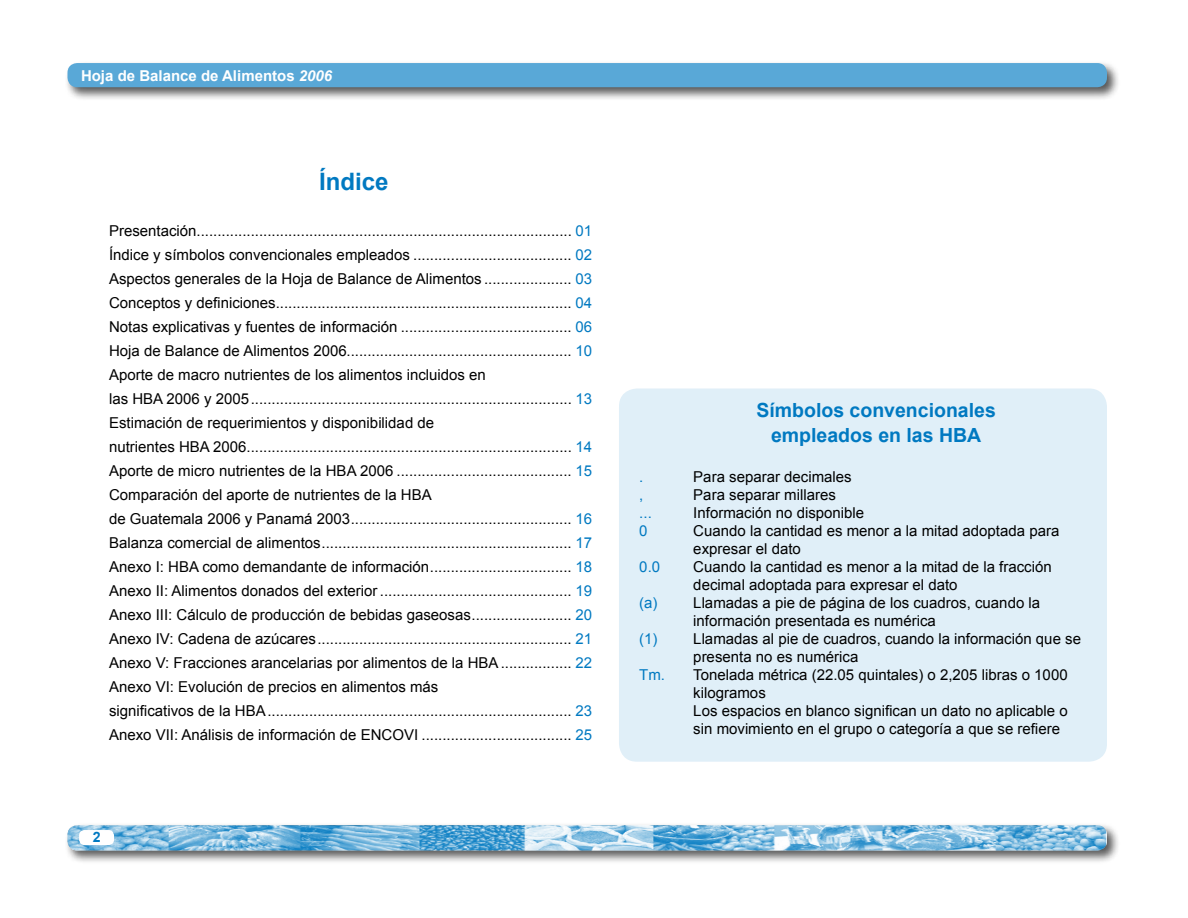
<style>
.page{position:relative;width:1188px;height:918px;background:#fff}
.page>*{position:absolute;margin:0;border:0;box-sizing:border-box;transform-origin:0 0}
.t1{font:700 24px "Arial";color:#0079c1}
.t2{font:700 19.5px/25.2px "Arial";color:#0079c1;text-align:center}
.t3{font:15px/24px "Arial";color:#000}
.t4{font:700 15px "Arial";color:#fff}
.t5{font:15px "Arial";color:#0079c1}
.t6{font:700 14.25px "Arial";color:#0079c1}
.s1{font-style:italic}
.s2{color:#0079c1}
</style>
<div class="page">
<div style="left:65px;top:822px;width:1062px;height:48px;background:#000;opacity:.65"></div>
<img style="left:68px;top:825px;width:1039px;height:25px">
<div style="left:65px;top:60px;width:1062px;height:48px;background:#000;opacity:.65"></div>
<div style="left:67px;top:63px;width:1040px;height:24px;background:#59a8d7;border-radius:10px"></div>
<div style="left:79px;top:830px;width:35px;height:15px;background:#fff;border-radius:5px"></div>
<div style="left:619px;top:388px;width:488px;height:374px;background:#e0eff8;border-radius:18px"></div>
<p class="t4" style="left:81px;top:66px;width:253px">Hoja de Balance de Alimentos <span class="s1">2006</span></p>
<h1 class="t1" style="left:319px;top:166px;width:71px">Índice</h1>
<p class="t3" style="left:109px;top:218px;width:485px">Presentación.......................................................................................... <span class="s2">01<br></span>Índice y símbolos convencionales empleados ...................................... <span class="s2">02<br></span>Aspectos generales de la Hoja de Balance de Alimentos ..................... <span class="s2">03<br></span>Conceptos y definiciones....................................................................... <span class="s2">04<br></span>Notas explicativas y fuentes de información ......................................... <span class="s2">06<br></span>Hoja de Balance de Alimentos 2006...................................................... <span class="s2">10<br></span>Aporte de macro nutrientes de los alimentos incluidos en<br>las HBA 2006 y 2005............................................................................. <span class="s2">13<br></span>Estimación de requerimientos y disponibilidad de<br>nutrientes HBA 2006.............................................................................. <span class="s2">14<br></span>Aporte de micro nutrientes de la HBA 2006 .......................................... <span class="s2">15<br></span>Comparación del aporte de nutrientes de la HBA<br>de Guatemala 2006 y Panamá 2003..................................................... <span class="s2">16<br></span>Balanza comercial de alimentos............................................................ <span class="s2">17<br></span>Anexo I: HBA como demandante de información.................................. <span class="s2">18<br></span>Anexo II: Alimentos donados del exterior .............................................. <span class="s2">19<br></span>Anexo III: Cálculo de producción de bebidas gaseosas........................ <span class="s2">20<br></span>Anexo IV: Cadena de azúcares............................................................. <span class="s2">21<br></span>Anexo V: Fracciones arancelarias por alimentos de la HBA................. <span class="s2">22<br></span>Anexo VI: Evolución de precios en alimentos más<br>significativos de la HBA......................................................................... <span class="s2">23<br></span>Anexo VII: Análisis de información de ENCOVI .................................... <span class="s2">25</span></p>
<p class="t6" style="left:93px;top:828px;width:9px">2</p>
<h2 class="t2" style="left:756px;top:398px;width:241px">Símbolos convencionales empleados en las HBA</h2>
<p class="t5" style="left:639px;top:467px;width:6px">.</p>
<p class="t3" style="left:693px;top:465px;width:160px">Para separar decimales</p>
<p class="t5" style="left:639px;top:485px;width:6px">,</p>
<p class="t3" style="left:693px;top:483px;width:144px">Para separar millares</p>
<p class="t5" style="left:639px;top:503px;width:14px">...</p>
<p class="t3" style="left:693px;top:501px;width:172px">Información no disponible</p>
<p class="t5" style="left:639px;top:521px;width:10px">0</p>
<p class="t3" style="left:693px;top:522px;width:368px;line-height:18px">Cuando la cantidad es menor a la mitad adoptada para expresar el dato</p>
<p class="t5" style="left:639px;top:557px;width:22px">0.0</p>
<p class="t3" style="left:693px;top:555px;width:360px">Cuando la cantidad es menor a la mitad de la fracción</p>
<p class="t3" style="left:693px;top:573px;width:266px">decimal adoptada para expresar el dato</p>
<p class="t3" style="left:639px;top:591px;width:402px"><span class="s2">(a)</span> Llamadas a pie de página de los cuadros, cuando la</p>
<p class="t3" style="left:693px;top:609px;width:244px">información presentada es numérica</p>
<p class="t3" style="left:639px;top:627px;width:443px"><span class="s2">(1)</span> Llamadas al pie de cuadros, cuando la información que se</p>
<p class="t3" style="left:693px;top:645px;width:167px">presenta no es numérica</p>
<p class="t3" style="left:639px;top:663px;width:430px"><span class="s2">Tm.</span> Tonelada métrica (22.05 quintales) o 2,205 libras o 1000</p>
<p class="t3" style="left:693px;top:681px;width:74px">kilogramos</p>
<p class="t3" style="left:693px;top:699px;width:376px">Los espacios en blanco significan un dato no aplicable o</p>
<p class="t3" style="left:693px;top:717px;width:368px">sin movimiento en el grupo o categoría a que se refiere</p>
</div>
